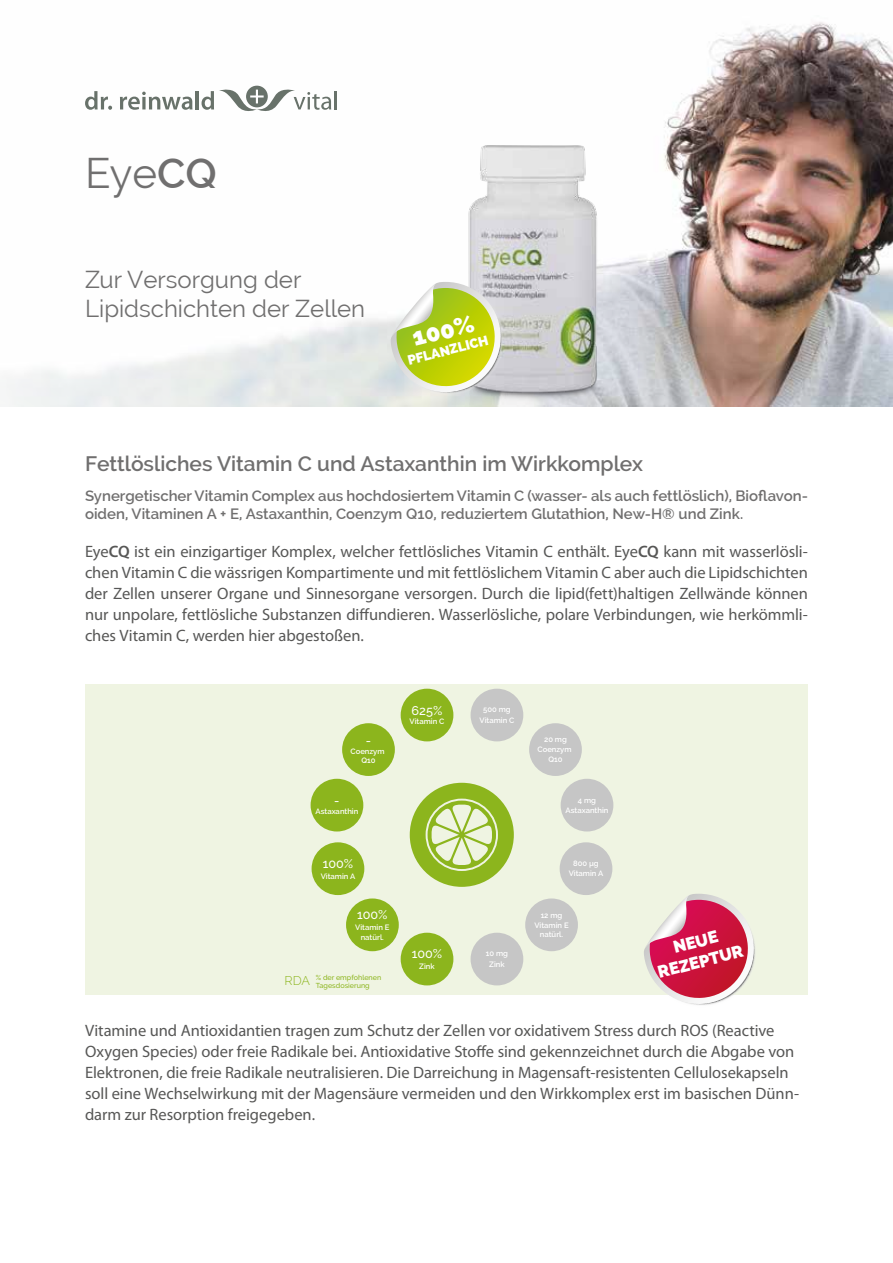
<style>
.page{position:relative;width:893px;height:1263px;background:#fff}
.page>*{position:absolute;margin:0;border:0;box-sizing:border-box;transform-origin:0 0}
.t1{font:42px "Raleway";color:#706f6f}
.t2{font:24px/28.8px "Raleway";color:#706f6f}
.t3{font:800 24px "Raleway";color:#fff}
.t4{font:600 21px "Raleway";color:#706f6f}
.t5{font:800 16.95px/20.2px "Raleway";color:#fff;text-align:center}
.t6{font:16.5px/21px "Myriad Pro";letter-spacing:-.005em;color:#575756;text-align:justify}
.t7{font:600 15px/18px "Raleway";color:#706f6f}
.t8{font:800 13.5px "Raleway";color:#fff}
.t9{font:500 12.6px "Raleway";color:#fff}
.t10{font:300 12.6px "Raleway";color:#8cb51d}
.t11{font:600 7.65px/9.3px "Raleway";color:#fff;text-align:center}
.t12{font:500 7.2px/8.7px "Raleway";color:#8cb51d}
.s1{font-weight:600}
</style>
<div class="page">
<img style="left:4px;top:22px;width:889px;height:385px">
<img style="left:437px;top:66px;width:254px;height:341px">
<svg style="left:390px;top:282px;width:117px;height:116px"></svg>
<svg style="left:85px;top:91px;width:27px;height:19px"></svg>
<svg style="left:120px;top:92px;width:72px;height:18px"></svg>
<hr style="left:196px;top:91px;width:3px;height:18px;background:#68726a">
<svg style="left:246px;top:86px;width:22px;height:21px"></svg>
<svg style="left:201px;top:88px;width:136px;height:27px"></svg>
<div style="left:85px;top:685px;width:723px;height:310px;background:#eff4e2"></div>
<div style="left:471px;top:689px;width:52px;height:52px;background:#c6c6c6;border-radius:50%"></div>
<div style="left:529px;top:723px;width:53px;height:53px;background:#c6c6c6;border-radius:50%"></div>
<div style="left:561px;top:779px;width:52px;height:52px;background:#c6c6c6;border-radius:50%"></div>
<div style="left:560px;top:842px;width:52px;height:53px;background:#c6c6c6;border-radius:50%"></div>
<div style="left:525px;top:898px;width:53px;height:53px;background:#c6c6c6;border-radius:50%"></div>
<div style="left:471px;top:933px;width:52px;height:52px;background:#c6c6c6;border-radius:50%"></div>
<div style="left:401px;top:689px;width:52px;height:52px;background:#8cb51d;border-radius:50%"></div>
<div style="left:342px;top:723px;width:53px;height:53px;background:#8cb51d;border-radius:50%"></div>
<div style="left:311px;top:779px;width:52px;height:52px;background:#8cb51d;border-radius:50%"></div>
<div style="left:312px;top:842px;width:52px;height:53px;background:#8cb51d;border-radius:50%"></div>
<div style="left:346px;top:898px;width:53px;height:53px;background:#8cb51d;border-radius:50%"></div>
<div style="left:401px;top:933px;width:52px;height:52px;background:#8cb51d;border-radius:50%"></div>
<svg style="left:410px;top:783px;width:104px;height:104px"></svg>
<svg style="left:644px;top:894px;width:111px;height:111px"></svg>
<h1 class="t1" style="left:85px;top:149px;width:133px">Eye<span class="s1">CQ</span></h1>
<h2 class="t2" style="left:85px;top:265px;width:281px">Zur Versorgung der<br>Lipidschichten der Zellen</h2>
<h2 class="t3" style="left:409px;top:325px;width:65px;rotate:-14deg">100%</h2>
<p class="t8" style="left:406px;top:352px;width:84px;rotate:-14deg">PFLANZLICH</p>
<p class="t4" style="left:85px;top:451px;width:559px">Fettlösliches Vitamin C und Astaxanthin im Wirkkomplex</p>
<p class="t7" style="left:85px;top:487px;width:724px">Synergetischer Vitamin Complex aus hochdosiertem Vitamin C (wasser- als auch fettlöslich), Bioflavon&shy;oiden, Vitaminen A + E, Astaxanthin, Coenzym Q10, reduziertem Glutathion, New-H® und Zink.</p>
<p class="t6" style="left:85px;top:541px;width:724px">Eye<span class="s1">CQ</span> ist ein einzigartiger Komplex, welcher fettlösliches Vitamin C enthält. Eye<span class="s1">CQ</span> kann mit wasserlösli&shy;chen Vitamin C die wässrigen Kompartimente und mit fettlöslichem Vitamin C aber auch die Lipidschichten der Zellen unserer Organe und Sinnesorgane versorgen. Durch die lipid(fett)haltigen Zellwände können nur unpolare, fettlösliche Substanzen diffundieren. Wasserlösliche, polare Verbindungen, wie herkömmli&shy;ches Vitamin C, werden hier abgestoßen.</p>
<p class="t9" style="left:412px;top:703px;width:32px">625%</p>
<p class="t11" style="left:410px;top:717px;width:36px">Vitamin C</p>
<p class="t11" style="left:483px;top:705px;width:29px">500 mg</p>
<p class="t11" style="left:479px;top:715px;width:36px">Vitamin C</p>
<p class="t9" style="left:366px;top:733px;width:7px">-</p>
<p class="t11" style="left:544px;top:735px;width:24px">20 mg</p>
<p class="t11" style="left:350px;top:747px;width:36px">Coenzym<br>Q10</p>
<p class="t11" style="left:537px;top:745px;width:36px">Coenzym<br>Q10</p>
<p class="t9" style="left:334px;top:793px;width:7px">-</p>
<p class="t11" style="left:578px;top:795px;width:20px">4 mg</p>
<p class="t11" style="left:316px;top:807px;width:44px">Astaxanthin</p>
<p class="t11" style="left:566px;top:805px;width:44px">Astaxanthin</p>
<p class="t9" style="left:323px;top:856px;width:32px">100%</p>
<p class="t11" style="left:573px;top:859px;width:27px">800 µg</p>
<p class="t11" style="left:321px;top:871px;width:36px">Vitamin A</p>
<p class="t11" style="left:569px;top:869px;width:36px">Vitamin A</p>
<p class="t9" style="left:357px;top:907px;width:32px">100%</p>
<p class="t11" style="left:541px;top:910px;width:23px">12 mg</p>
<p class="t11" style="left:355px;top:923px;width:36px">Vitamin E natürl.</p>
<p class="t10" style="left:284px;top:974px;width:27px">RDA</p>
<p class="t12" style="left:316px;top:973px;width:67px">% der empfohlenen<br>Tagesdosierung</p>
<p class="t9" style="left:412px;top:946px;width:32px">100%</p>
<p class="t11" style="left:419px;top:962px;width:17px">Zink</p>
<p class="t11" style="left:486px;top:949px;width:24px">10 mg</p>
<p class="t11" style="left:489px;top:959px;width:17px">Zink</p>
<p class="t11" style="left:534px;top:920px;width:36px">Vitamin E natürl.</p>
<p class="t5" style="left:651px;top:943px;width:89px;rotate:-14deg">NEUE<br>REZEPTUR</p>
<p class="t6" style="left:85px;top:1020px;width:716px;text-align:left">Vitamine und Antioxidantien tragen zum Schutz der Zellen vor oxidativem Stress durch ROS (Reactive Oxygen Species) oder freie Radikale bei. Antioxidative Stoffe sind gekennzeichnet durch die Abgabe von Elektronen, die freie Radikale neutralisieren. Die Darreichung in Magensaft-resistenten Cellulosekapseln soll eine Wechselwirkung mit der Magensäure vermeiden und den Wirkkomplex erst im basischen Dünn&shy;darm zur Resorption freigegeben.</p>
</div>
